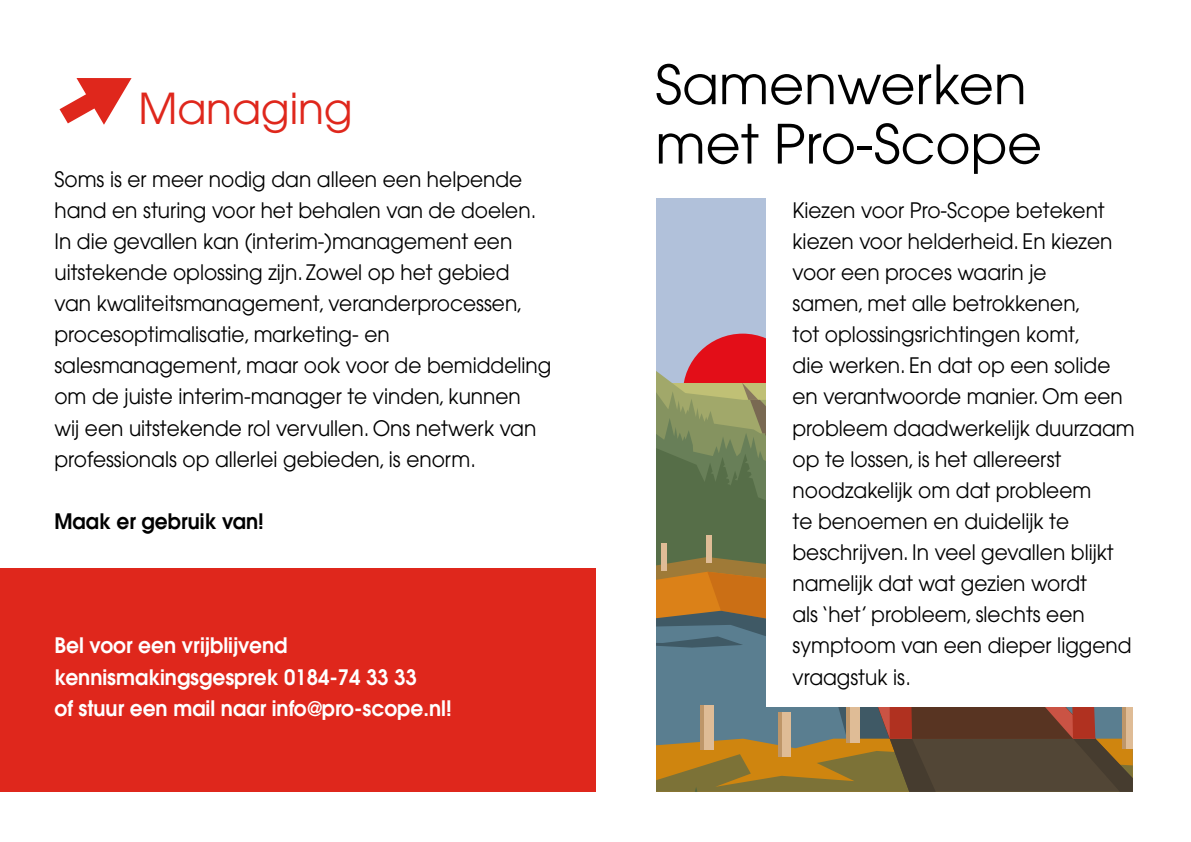
<style>
.page{position:relative;width:1191px;height:842px;background:#fff}
.page>*{position:absolute;margin:0;border:0;box-sizing:border-box;transform-origin:0 0}
.t1{font:53.8px/59.4px "Avant Garde";color:#000}
.t2{font:42.4px "Avant Garde";color:#df271c}
.t3{font:21.2px/31.2px "Avant Garde";color:#000;scale:.95 1}
.t4{font:600 21.2px/31.2px "Avant Garde";color:#fff;scale:.95 1}
.t5{font:600 21.2px "Avant Garde";color:#000;scale:.95 1}
</style>
<div class="page">
<div style="left:0;top:568px;width:595px;height:224px;background:#df271c"></div>
<svg style="left:60px;top:78px;width:72px;height:47px"></svg>
<svg style="left:656px;top:240px;width:476px;height:552px;background:#82775e"></svg>
<div style="left:766px;top:178px;width:381px;height:529px;background:#fff"></div>
<h2 class="t2" style="left:138px;top:84px;width:216px">Managing</h2>
<p class="t3" style="left:54px;top:163px;width:524px">Soms is er meer nodig dan alleen een helpende hand en sturing voor het behalen van de doelen.<br>In die gevallen kan (interim-)management een uitstekende oplossing zijn. Zowel op het gebied van kwaliteitsmanagement, veranderprocessen, procesoptimalisatie, marketing- en salesmanagement, maar ook voor de bemiddeling om de juiste interim-manager te vinden, kunnen<br>wij een uitstekende rol vervullen. Ons netwerk van professionals op allerlei gebieden, is enorm.</p>
<p class="t5" style="left:54px;top:507px;width:222px">Maak er gebruik van!</p>
<p class="t4" style="left:54px;top:630px;width:419px">Bel voor een vrijblijvend kennismakingsgesprek 0184-74 33 33<br>of stuur een mail naar info@pro-scope.nl!</p>
<h1 class="t1" style="left:655px;top:55px;width:388px">Samenwerken met Pro-Scope</h1>
<p class="t3" style="left:792px;top:194px;width:362px">Kiezen voor Pro-Scope betekent kiezen voor helderheid. En kiezen voor een proces waarin je<br>samen, met alle betrokkenen,<br>tot oplossingsrichtingen komt,<br>die werken. En dat op een solide en verantwoorde manier. Om een probleem daadwerkelijk duurzaam op te lossen, is het allereerst noodzakelijk om dat probleem<br>te benoemen en duidelijk te beschrijven. In veel gevallen blijkt namelijk dat wat gezien wordt<br>als ‘het’ probleem, slechts een symptoom van een dieper liggend vraagstuk is.</p>
</div>
